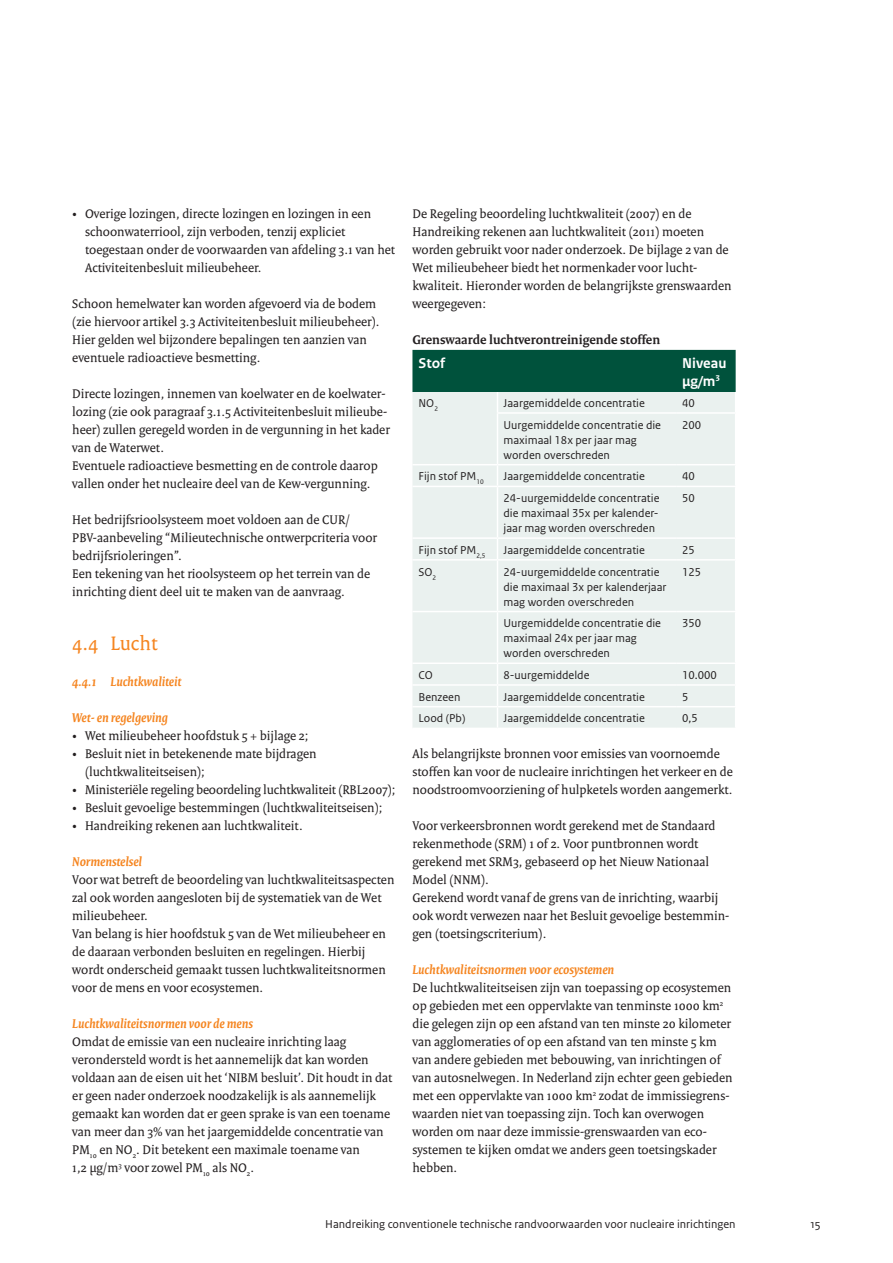
<style>
.page{position:relative;width:893px;height:1263px;background:#fff}
.page>*{position:absolute;margin:0;border:0;box-sizing:border-box;transform-origin:0 0}
._04_RO_Paragraafkop{font:21px "Rijksoverheid Serif";color:#f58520}
._30_RO_Tabel_Kop{font:700 15px "Rijksoverheid Sans Text";color:#fff}
._10_RO_Broodtekst_Se{font:13.5px/18px "Rijksoverheid Serif";color:#231f20}
._05_RO_Alineakop_Ser{font:italic 700 13.5px "Rijksoverheid Serif";color:#f58520}
._07_RO_Tussenkop_Ser{font:700 13.5px "Rijksoverheid Serif";color:#231f20}
._32_RO_Tabel_Broodte{font:12px/15px "Rijksoverheid Sans Text";color:#231f20}
</style>
<div class="page">
<div style="left:412px;top:412px;width:323px;height:316px;background:#eaf1ef"></div>
<svg style="left:412px;top:350px;width:324px;height:62px;background:#4b8576"></svg>
<hr style="left:497px;top:412px;width:179px;height:2px;background:#fff">
<hr style="left:497px;top:414px;width:1px;height:50px;background:#fff">
<hr style="left:676px;top:412px;width:60px;height:2px;background:#fff">
<hr style="left:412px;top:464px;width:85px;height:1px;background:#fff">
<hr style="left:497px;top:464px;width:179px;height:1px;background:#fff">
<svg style="left:497px;top:465px;width:1px;height:21px"></svg>
<hr style="left:676px;top:464px;width:60px;height:1px;background:#fff">
<hr style="left:412px;top:486px;width:85px;height:1px;background:#fff">
<hr style="left:497px;top:486px;width:179px;height:1px;background:#fff">
<hr style="left:497px;top:487px;width:1px;height:50px;background:#fff">
<hr style="left:676px;top:486px;width:60px;height:1px;background:#fff">
<hr style="left:412px;top:537px;width:85px;height:2px;background:#fff">
<hr style="left:497px;top:537px;width:179px;height:2px;background:#fff">
<svg style="left:497px;top:539px;width:1px;height:20px"></svg>
<hr style="left:676px;top:537px;width:60px;height:2px;background:#fff">
<hr style="left:412px;top:559px;width:85px;height:2px;background:#fff">
<hr style="left:497px;top:559px;width:179px;height:2px;background:#fff">
<hr style="left:497px;top:561px;width:1px;height:50px;background:#fff">
<hr style="left:676px;top:559px;width:60px;height:2px;background:#fff">
<hr style="left:412px;top:611px;width:85px;height:1px;background:#fff">
<hr style="left:497px;top:611px;width:179px;height:1px;background:#fff">
<hr style="left:497px;top:612px;width:1px;height:50px;background:#fff">
<hr style="left:676px;top:611px;width:60px;height:1px;background:#fff">
<hr style="left:412px;top:662px;width:85px;height:2px;background:#fff">
<hr style="left:497px;top:662px;width:179px;height:2px;background:#fff">
<hr style="left:676px;top:662px;width:60px;height:2px;background:#fff">
<hr style="left:412px;top:684px;width:85px;height:2px;background:#fff">
<hr style="left:497px;top:684px;width:179px;height:2px;background:#fff">
<hr style="left:676px;top:684px;width:60px;height:2px;background:#fff">
<hr style="left:412px;top:706px;width:85px;height:1px;background:#fff">
<hr style="left:497px;top:706px;width:179px;height:1px;background:#fff">
<svg style="left:497px;top:664px;width:1px;height:64px"></svg>
<hr style="left:676px;top:706px;width:60px;height:1px;background:#fff">
<p class="_10_RO_Broodtekst_Se" style="left:85px;top:204px;width:312px;text-indent:-13px">• Overige lozingen, directe lozingen en lozingen in een schoonwaterriool, zijn verboden, tenzij expliciet toegestaan onder de voorwaarden van afdeling 3.1 van het Activiteitenbesluit milieubeheer.</p>
<p class="_10_RO_Broodtekst_Se" style="left:72px;top:294px;width:309px">Schoon hemelwater kan worden afgevoerd via de bodem (zie hiervoor artikel 3.3 Activiteitenbesluit milieubeheer).<br>Hier gelden wel bijzondere bepalingen ten aanzien van eventuele radioactieve besmetting.</p>
<p class="_10_RO_Broodtekst_Se" style="left:72px;top:384px;width:319px">Directe lozingen, innemen van koelwater en de koelwater&shy;lozing (zie ook paragraaf 3.1.5 Activiteitenbesluit milieube&shy;heer) zullen geregeld worden in de vergunning in het kader van de Waterwet.</p>
<p class="_10_RO_Broodtekst_Se" style="left:72px;top:456px;width:307px">Eventuele radioactieve besmetting en de controle daarop vallen onder het nucleaire deel van de Kew-vergunning.</p>
<p class="_10_RO_Broodtekst_Se" style="left:72px;top:510px;width:306px">Het bedrijfsrioolsysteem moet voldoen aan de CUR/<br>PBV-aanbeveling “Milieutechnische ontwerpcriteria voor bedrijfsrioleringen”.</p>
<p class="_10_RO_Broodtekst_Se" style="left:72px;top:564px;width:299px">Een tekening van het rioolsysteem op het terrein van de inrichting dient deel uit te maken van de aanvraag.</p>
<p class="_04_RO_Paragraafkop" style="left:72px;top:631px;width:87px">4.4 Lucht</p>
<p class="_05_RO_Alineakop_Ser" style="left:72px;top:673px;width:111px">4.4.1 Luchtkwaliteit</p>
<p class="_05_RO_Alineakop_Ser" style="left:72px;top:709px;width:97px">Wet- en regelgeving</p>
<p class="_10_RO_Broodtekst_Se" style="left:72px;top:726px;width:238px">• Wet milieubeheer hoofdstuk 5 + bijlage 2;</p>
<p class="_10_RO_Broodtekst_Se" style="left:85px;top:744px;width:233px;text-indent:-13px">• Besluit niet in betekenende mate bijdragen (luchtkwaliteitseisen);</p>
<p class="_10_RO_Broodtekst_Se" style="left:72px;top:780px;width:325px">• Ministeriële regeling beoordeling luchtkwaliteit (RBL2007);</p>
<p class="_10_RO_Broodtekst_Se" style="left:72px;top:798px;width:312px">• Besluit gevoelige bestemmingen (luchtkwaliteitseisen);</p>
<p class="_10_RO_Broodtekst_Se" style="left:72px;top:816px;width:232px">• Handreiking rekenen aan luchtkwaliteit.</p>
<p class="_05_RO_Alineakop_Ser" style="left:72px;top:853px;width:71px">Normenstelsel</p>
<p class="_10_RO_Broodtekst_Se" style="left:72px;top:870px;width:324px">Voor wat betreft de beoordeling van luchtkwaliteitsaspecten zal ook worden aangesloten bij de systematiek van de Wet milieubeheer.</p>
<p class="_10_RO_Broodtekst_Se" style="left:72px;top:924px;width:315px">Van belang is hier hoofdstuk 5 van de Wet milieubeheer en de daaraan verbonden besluiten en regelingen. Hierbij wordt onderscheid gemaakt tussen luchtkwaliteitsnormen voor de mens en voor ecosystemen.</p>
<p class="_05_RO_Alineakop_Ser" style="left:72px;top:1015px;width:182px">Luchtkwaliteitsnormen voor de mens</p>
<p class="_10_RO_Broodtekst_Se" style="left:72px;top:1032px;width:321px">Omdat de emissie van een nucleaire inrichting laag verondersteld wordt is het aannemelijk dat kan worden voldaan aan de eisen uit het ‘NIBM besluit’. Dit houdt in dat er geen nader onderzoek noodzakelijk is als aannemelijk gemaakt kan worden dat er geen sprake is van een toename van meer dan 3% van het jaargemiddelde concentratie van PM<sub>10</sub> en NO<sub>2</sub>. Dit betekent een maximale toename van<br>1,2 µg/m<sup>3</sup> voor zowel PM<sub>10</sub> als NO<sub>2</sub>.</p>
<p class="_10_RO_Broodtekst_Se" style="left:412px;top:204px;width:321px">De Regeling beoordeling luchtkwaliteit (2007) en de Handreiking rekenen aan luchtkwaliteit (2011) moeten worden gebruikt voor nader onderzoek. De bijlage 2 van de Wet milieubeheer biedt het normenkader voor lucht&shy;kwaliteit. Hieronder worden de belangrijkste grenswaarden weergegeven:</p>
<p class="_07_RO_Tussenkop_Ser" style="left:412px;top:331px;width:249px">Grenswaarde luchtverontreinigende stoffen</p>
<p class="_30_RO_Tabel_Kop" style="left:418px;top:355px;width:28px">Stof</p>
<p class="_30_RO_Tabel_Kop" style="left:682px;top:355px;width:46px">Niveau</p>
<p class="_30_RO_Tabel_Kop" style="left:682px;top:373px;width:39px">µg/m<sup>3</sup></p>
<p class="_32_RO_Tabel_Broodte" style="left:418px;top:396px;width:21px">NO<sub>2</sub></p>
<p class="_32_RO_Tabel_Broodte" style="left:503px;top:396px;width:143px">Jaargemiddelde concentratie</p>
<p class="_32_RO_Tabel_Broodte" style="left:682px;top:396px;width:14px">40</p>
<p class="_32_RO_Tabel_Broodte" style="left:503px;top:417px;width:159px">Uurgemiddelde concentratie die maximaal 18x per jaar mag worden overschreden</p>
<p class="_32_RO_Tabel_Broodte" style="left:682px;top:417px;width:21px">200</p>
<p class="_32_RO_Tabel_Broodte" style="left:418px;top:469px;width:67px">Fijn stof PM<sub>10</sub></p>
<p class="_32_RO_Tabel_Broodte" style="left:503px;top:469px;width:143px">Jaargemiddelde concentratie</p>
<p class="_32_RO_Tabel_Broodte" style="left:682px;top:469px;width:14px">40</p>
<p class="_32_RO_Tabel_Broodte" style="left:503px;top:491px;width:158px;text-align:justify">24-uurgemiddelde concentratie die maximaal 35x per kalender&shy;jaar mag worden overschreden</p>
<p class="_32_RO_Tabel_Broodte" style="left:682px;top:491px;width:14px">50</p>
<p class="_32_RO_Tabel_Broodte" style="left:418px;top:543px;width:69px">Fijn stof PM<sub>2,5</sub></p>
<p class="_32_RO_Tabel_Broodte" style="left:503px;top:543px;width:143px">Jaargemiddelde concentratie</p>
<p class="_32_RO_Tabel_Broodte" style="left:682px;top:543px;width:14px">25</p>
<p class="_32_RO_Tabel_Broodte" style="left:418px;top:564px;width:19px">SO<sub>2</sub></p>
<p class="_32_RO_Tabel_Broodte" style="left:503px;top:564px;width:165px">24-uurgemiddelde concentratie die maximaal 3x per kalenderjaar mag worden overschreden</p>
<p class="_32_RO_Tabel_Broodte" style="left:682px;top:564px;width:21px">125</p>
<p class="_32_RO_Tabel_Broodte" style="left:503px;top:616px;width:159px">Uurgemiddelde concentratie die maximaal 24x per jaar mag worden overschreden</p>
<p class="_32_RO_Tabel_Broodte" style="left:682px;top:616px;width:21px">350</p>
<p class="_32_RO_Tabel_Broodte" style="left:418px;top:668px;width:16px">CO</p>
<p class="_32_RO_Tabel_Broodte" style="left:503px;top:668px;width:87px">8-uurgemiddelde</p>
<p class="_32_RO_Tabel_Broodte" style="left:682px;top:668px;width:36px">10.000</p>
<p class="_32_RO_Tabel_Broodte" style="left:418px;top:689px;width:43px">Benzeen</p>
<p class="_32_RO_Tabel_Broodte" style="left:503px;top:689px;width:143px">Jaargemiddelde concentratie</p>
<p class="_32_RO_Tabel_Broodte" style="left:682px;top:689px;width:8px">5</p>
<p class="_32_RO_Tabel_Broodte" style="left:418px;top:711px;width:48px">Lood (Pb)</p>
<p class="_32_RO_Tabel_Broodte" style="left:503px;top:711px;width:143px">Jaargemiddelde concentratie</p>
<p class="_32_RO_Tabel_Broodte" style="left:682px;top:711px;width:17px">0,5</p>
<p class="_10_RO_Broodtekst_Se" style="left:412px;top:744px;width:322px">Als belangrijkste bronnen voor emissies van voornoemde stoffen kan voor de nucleaire inrichtingen het verkeer en de noodstroomvoorziening of hulpketels worden aangemerkt.</p>
<p class="_10_RO_Broodtekst_Se" style="left:412px;top:816px;width:304px">Voor verkeersbronnen wordt gerekend met de Standaard rekenmethode (SRM) 1 of 2. Voor puntbronnen wordt gerekend met SRM3, gebaseerd op het Nieuw Nationaal Model (NNM).</p>
<p class="_10_RO_Broodtekst_Se" style="left:412px;top:888px;width:318px">Gerekend wordt vanaf de grens van de inrichting, waarbij ook wordt verwezen naar het Besluit gevoelige bestemmin&shy;gen (toetsingscriterium).</p>
<p class="_05_RO_Alineakop_Ser" style="left:412px;top:961px;width:203px">Luchtkwaliteitsnormen voor ecosystemen</p>
<p class="_10_RO_Broodtekst_Se" style="left:412px;top:978px;width:322px">De luchtkwaliteitseisen zijn van toepassing op ecosystemen op gebieden met een oppervlakte van tenminste 1000 km<sup>2 </sup>die gelegen zijn op een afstand van ten minste 20 kilometer van agglomeraties of op een afstand van ten minste 5 km van andere gebieden met bebouwing, van inrichtingen of van autosnelwegen. In Nederland zijn echter geen gebieden met een oppervlakte van 1000 km<sup>2</sup> zodat de immissiegrens&shy;waarden niet van toepassing zijn. Toch kan overwogen worden om naar deze immissie-grenswaarden van eco&shy;systemen te kijken omdat we anders geen toetsingskader hebben.</p>
<p class="_32_RO_Tabel_Broodte" style="left:325px;top:1217px;width:412px">Handreiking conventionele technische randvoorwaarden voor nucleaire inrichtingen</p>
<p class="_32_RO_Tabel_Broodte" style="left:810px;top:1217px;width:12px">15</p>
</div>
